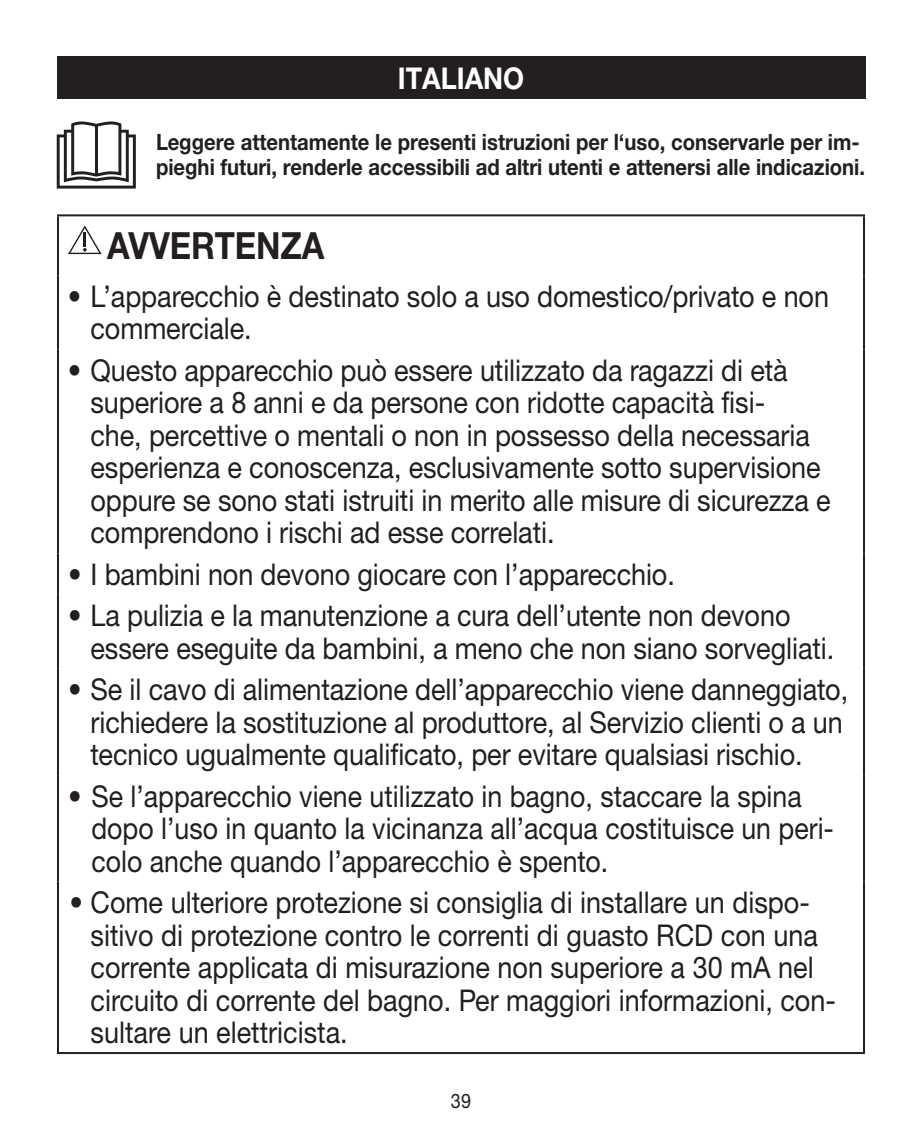
<style>
.page{position:relative;width:922px;height:1134px;background:#fff}
.page>*{position:absolute;margin:0;border:0;box-sizing:border-box;transform-origin:0 0}
.t1{font:700 37.5px "Helvetica Neue LTW1 G";letter-spacing:-.005em;color:#231f20;scale:.88 1}
.t2{font:30px/32.5px "Helvetica Neue LTW1 G";letter-spacing:-.005em;color:#231f20;scale:.9 1}
.t3{font:700 30px "Helvetica Neue LT Pro";color:#fff;scale:.9 1}
.t4{font:700 22.5px/25px "Helvetica Neue LTW1 G";color:#231f20;scale:.9 1}
.t5{font:20px "Helvetica Neue LTW1 G";color:#231f20;scale:.9 1}
</style>
<div class="page">
<div style="left:57px;top:57px;width:808px;height:42px;background:#231f20"></div>
<hr style="left:57px;top:214px;width:807px;height:2px;background:#231f20">
<hr style="left:57px;top:216px;width:2px;height:59px;background:#231f20">
<hr style="left:862px;top:216px;width:2px;height:59px;background:#231f20">
<hr style="left:57px;top:882px;width:2px;height:170px;background:#231f20">
<hr style="left:862px;top:882px;width:2px;height:170px;background:#231f20">
<hr style="left:57px;top:275px;width:2px;height:74px;background:#231f20">
<hr style="left:862px;top:275px;width:2px;height:74px;background:#231f20">
<hr style="left:57px;top:349px;width:2px;height:204px;background:#231f20">
<hr style="left:862px;top:349px;width:2px;height:204px;background:#231f20">
<hr style="left:57px;top:553px;width:2px;height:42px;background:#231f20">
<hr style="left:862px;top:553px;width:2px;height:42px;background:#231f20">
<hr style="left:57px;top:595px;width:2px;height:74px;background:#231f20">
<hr style="left:862px;top:595px;width:2px;height:74px;background:#231f20">
<hr style="left:57px;top:669px;width:2px;height:106px;background:#231f20">
<hr style="left:862px;top:669px;width:2px;height:106px;background:#231f20">
<hr style="left:57px;top:775px;width:2px;height:107px;background:#231f20">
<hr style="left:862px;top:775px;width:2px;height:107px;background:#231f20">
<hr style="left:57px;top:1052px;width:807px;height:2px;background:#231f20">
<svg style="left:68px;top:225px;width:34px;height:29px"></svg>
<svg style="left:57px;top:121px;width:79px;height:68px"></svg>
<hr style="left:95px;top:125px;width:3px;height:50px;background:#231f20">
<p class="t3" style="left:397px;top:59px;width:142px">ITALIANO</p>
<p class="t4" style="left:156px;top:129px;width:789px">Leggere attentamente le presenti istruzioni per l‘uso, conservarle per im&shy;pieghi futuri, renderle accessibili ad altri utenti e attenersi alle indicazioni.</p>
<p class="t1" style="left:107px;top:223px;width:248px">AVVERTENZA</p>
<p class="t2" style="left:90px;top:280px;width:821px;text-indent:-22px">• L’apparecchio è destinato solo a uso domestico/privato e non commerciale.</p>
<p class="t2" style="left:90px;top:354px;width:823px;text-indent:-22px">• Questo apparecchio può essere utilizzato da ragazzi di età superiore a 8 anni e da persone con ridotte capacità fisi-<br>che, percettive o mentali o non in possesso della necessaria esperienza e conoscenza, esclusivamente sotto supervisione oppure se sono stati istruiti in merito alle misure di sicurezza e comprendono i rischi ad esse correlati.</p>
<p class="t2" style="left:68px;top:558px;width:675px">• I bambini non devono giocare con l’apparecchio.</p>
<p class="t2" style="left:90px;top:599px;width:827px;text-indent:-22px">• La pulizia e la manutenzione a cura dell’utente non devono essere eseguite da bambini, a meno che non siano sorvegliati.</p>
<p class="t2" style="left:90px;top:673px;width:843px;text-indent:-22px">• Se il cavo di alimentazione dell’apparecchio viene danneggiato, richiedere la sostituzione al produttore, al Servizio clienti o a un tecnico ugualmente qualificato, per evitare qualsiasi rischio.</p>
<p class="t2" style="left:91px;top:779px;width:826px;text-indent:-23px">• Se l’apparecchio viene utilizzato in bagno, staccare la spina dopo l’uso in quanto la vicinanza all’acqua costituisce un peri&shy;colo anche quando l’apparecchio è spento.</p>
<p class="t2" style="left:91px;top:886px;width:829px;text-indent:-21px">• Come ulteriore protezione si consiglia di installare un dispo&shy;sitivo di protezione contro le correnti di guasto RCD con una corrente applicata di misurazione non superiore a 30 mA nel circuito di corrente del bagno. Per maggiori informazioni, con&shy;sultare un elettricista.</p>
<p class="t5" style="left:451px;top:1089px;width:24px">39</p>
</div>
